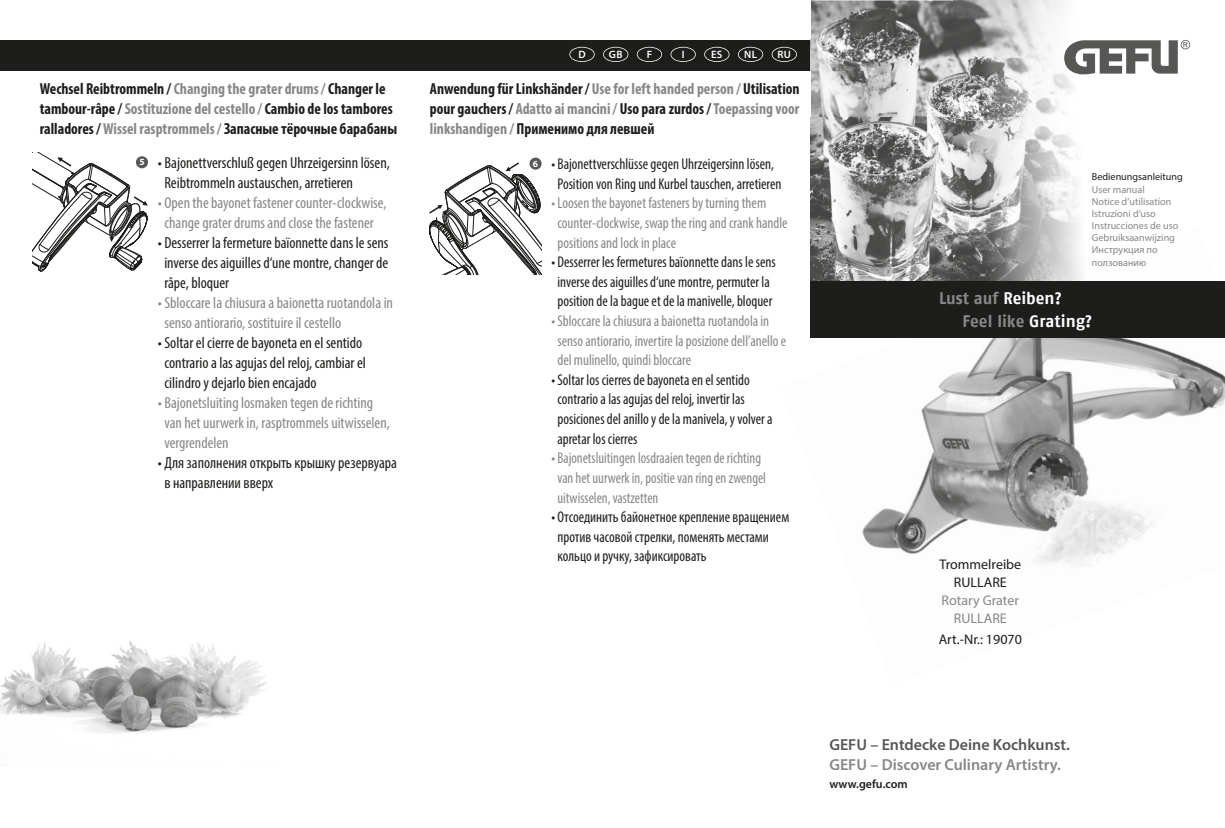
<style>
.page{position:relative;width:1225px;height:828px;background:#fff}
.page>*{position:absolute;margin:0;border:0;box-sizing:border-box;transform-origin:0 0}
.t1{font:700 16.8px/22.4px "Fago No";color:#878787}
.t2{font:condensed 16px/20px "Myriad Pro";color:#1d1d1b}
.t3{font:700 condensed 16px/20px "Myriad Pro";color:#1d1d1b}
.t4{font:condensed 16px/20px "Myriad Pro";color:#878787}
.t5{font:600 16px "Myriad Pro";color:#878787}
.t6{font:600 16px "Myriad Pro";color:#575756}
.t7{font:condensed 15.6px/19.6px "Myriad Pro";color:#1d1d1b;text-align:center;scale:.95 1}
.t8{font:condensed 15.6px/19.6px "Myriad Pro";color:#878787;scale:.95 1}
.t9{font:14px/18px "Myriad Pro";color:#1d1d1b;text-align:center}
.t10{font:14px/18px "Myriad Pro";color:#878787;text-align:center}
.t11{font:600 12px "Myriad Pro";color:#1d1d1b}
.t12{font:600 10.8px "Myriad Pro";letter-spacing:.02em;color:#fff}
.t13{font:10.2px/12.2px "Myriad Pro";color:#878787}
.t14{font:10.2px "Myriad Pro";color:#1d1d1b}
.t15{font:700 9.4px "Myriad Pro";color:#fff}
.s1{color:#878787}
.s2{color:#fff}
</style>
<div class="page">
<svg style="left:32px;top:153px;width:116px;height:118px"></svg>
<div style="left:0;top:40px;width:924px;height:30px;background:#1d1d1b"></div>
<img style="left:810px;top:228px;width:415px;height:337px">
<img style="left:811px;top:0;width:284px;height:281px">
<img style="left:1095px;top:228px;width:71px;height:12px">
<img style="left:811px;top:40px;width:113px;height:30px">
<img style="left:1024px;top:240px;width:142px;height:41px">
<div style="left:811px;top:281px;width:414px;height:57px;background:#1d1d1b"></div>
<svg style="left:1064px;top:40px;width:126px;height:34px"></svg>
<div style="left:529px;top:158px;width:12px;height:12px;background:#575756;border-radius:50%"></div>
<div style="left:136px;top:156px;width:12px;height:12px;background:#575756;border-radius:50%"></div>
<svg style="left:569px;top:47px;width:25px;height:15px"></svg>
<svg style="left:603px;top:47px;width:25px;height:15px"></svg>
<svg style="left:637px;top:47px;width:25px;height:15px"></svg>
<svg style="left:670px;top:47px;width:26px;height:15px"></svg>
<svg style="left:704px;top:47px;width:25px;height:15px"></svg>
<svg style="left:738px;top:47px;width:25px;height:15px"></svg>
<svg style="left:771px;top:47px;width:26px;height:15px"></svg>
<svg style="left:429px;top:161px;width:113px;height:114px"></svg>
<img style="left:0;top:641px;width:267px;height:92px">
<p class="t12" style="left:578px;top:48px;width:9px">D</p>
<p class="t12" style="left:609px;top:48px;width:15px">GB</p>
<p class="t12" style="left:647px;top:48px;width:7px">F</p>
<p class="t12" style="left:682px;top:48px;width:4px">I</p>
<p class="t12" style="left:711px;top:48px;width:13px">ES</p>
<p class="t12" style="left:744px;top:48px;width:14px">NL</p>
<p class="t12" style="left:777px;top:48px;width:15px">RU</p>
<p class="t3" style="left:40px;top:78px;width:359px">Wechsel Reibtrommeln / <span class="s1">Changing the grater drums /</span> Changer le tambour-râpe / <span class="s1">Sostituzione del cestello /</span> Cambio de los tambores ralladores /<span class="s1">Wissel rasptrommels /</span> Запасные тёрочные барабаны</p>
<p class="t3" style="left:430px;top:78px;width:371px;text-align:justify">Anwendung für Linkshänder / <span class="s1">Use for left handed person /</span> Utilisation pour gauchers / <span class="s1">Adatto ai mancini /</span> Uso para zurdos /<span class="s1">Toepassing voor linkshandigen /</span> Применимо для левшей</p>
<p class="t2" style="left:164px;top:153px;width:227px;text-indent:-7px">• Bajonettverschluß gegen Uhrzeigersinn lösen,<br>Reibtrommeln austauschen, arretieren</p>
<p class="t4" style="left:158px;top:193px;width:230px;text-align:center">• Open the bayonet fastener counter-clockwise, change grater drums and close the fastener</p>
<p class="t2" style="left:164px;top:233px;width:225px;text-align:justify;text-indent:-7px">• Desserrer la fermeture baïonnette dans le sens inverse des aiguilles d‘une montre, changer de râpe, bloquer</p>
<p class="t4" style="left:164px;top:293px;width:230px;text-indent:-7px">• Sbloccare la chiusura a baionetta ruotandola in senso antiorario, sostituire il cestello</p>
<p class="t2" style="left:164px;top:333px;width:203px;text-indent:-7px">• Soltar el cierre de bayoneta en el sentido contrario a las agujas del reloj, cambiar el cilindro y dejarlo bien encajado</p>
<p class="t4" style="left:164px;top:393px;width:227px;text-indent:-7px">• Bajonetsluiting losmaken tegen de richting van het uurwerk in, rasptrommels uitwisselen, vergrendelen</p>
<p class="t2" style="left:164px;top:453px;width:234px;text-indent:-7px">• Для заполнения открыть крышку резервуара в направлении вверх</p>
<p class="t15" style="left:139px;top:156px;width:7px">5</p>
<p class="t15" style="left:533px;top:157px;width:7px">6</p>
<p class="t7" style="left:551px;top:154px;width:244px">• Bajonettverschlüsse gegen Uhrzeigersinn lösen,<br>Position von Ring und Kurbel tauschen, arretieren</p>
<p class="t8" style="left:557px;top:193px;width:244px;text-indent:-6px">• Loosen the bayonet fasteners by turning them counter-clockwise, swap the ring and crank handle positions and lock in place</p>
<p class="t7" style="left:551px;top:252px;width:238px">• Desserrer les fermetures baïonnette dans le sens inverse des aiguilles d‘une montre, permuter la position de la bague et de la manivelle, bloquer</p>
<p class="t8" style="left:557px;top:311px;width:242px;text-indent:-6px">• Sbloccare la chiusura a baionetta ruotandola in senso antiorario, invertire la posizione dell’anello e del mulinello, quindi bloccare</p>
<p class="t7" style="left:557px;top:370px;width:228px;text-align:left;text-indent:-6px">• Soltar los cierres de bayoneta en el sentido contrario a las agujas del reloj, invertir las posiciones del anillo y de la manivela, y volver a apretar los cierres</p>
<p class="t8" style="left:557px;top:448px;width:221px;text-indent:-6px">• Bajonetsluitingen losdraaien tegen de richting van het uurwerk in, positie van ring en zwengel uitwisselen, vastzetten</p>
<p class="t7" style="left:557px;top:507px;width:245px;text-align:left;text-indent:-6px">• Отсоединить байонетное крепление вращением против часовой стрелки, поменять местами кольцо и ручку, зафиксировать</p>
<p class="t14" style="left:1091px;top:171px;width:92px">Bedienungsanleitung</p>
<p class="t13" style="left:1091px;top:183px;width:88px">User manual<br>Notice d’utilisation<br>Istruzioni d‘uso<br>Instrucciones de uso<br>Gebruiksaanwijzing<br>Инструкция по ползованию</p>
<p class="t1" style="left:962px;top:287px;width:131px;text-indent:-23px">Lust auf <span class="s2">Reiben?<br></span>Feel like <span class="s2">Grating?</span></p>
<p class="t9" style="left:939px;top:555px;width:83px">Trommelreibe<br>RULLARE</p>
<p class="t10" style="left:941px;top:591px;width:79px">Rotary Grater<br>RULLARE</p>
<p class="t9" style="left:938px;top:630px;width:85px">Art.-Nr.: 19070</p>
<p class="t6" style="left:829px;top:735px;width:242px">GEFU – Entdecke Deine Kochkunst.</p>
<p class="t5" style="left:829px;top:755px;width:233px">GEFU – Discover Culinary Artistry.</p>
<p class="t11" style="left:829px;top:776px;width:80px">www.gefu.com</p>
</div>
